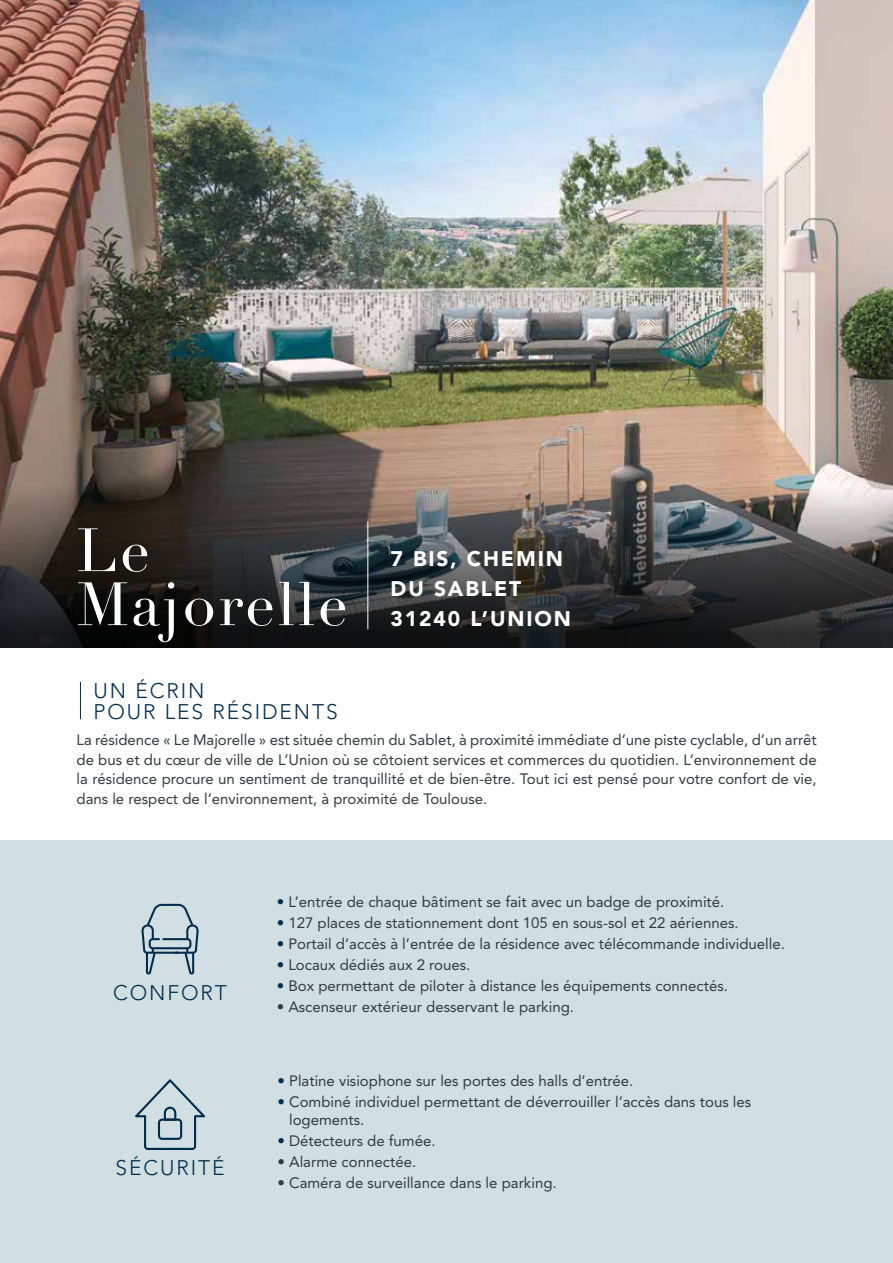
<style>
.page{position:relative;width:893px;height:1263px;background:#fff}
.page>*{position:absolute;margin:0;border:0;box-sizing:border-box;transform-origin:0 0}
.t1{font:60px/54px "Didot";letter-spacing:.04em;color:#fff}
.t2{font:300 21px/21px "Avenir LT Std";letter-spacing:.09em;color:#022c4d}
.t3{font:900 21px/30px "Avenir LT Std";letter-spacing:.09em;color:#fff}
.t4{font:15px/19.5px "Avenir LT Std";color:#303b3b;text-align:justify}
.s1{color:#022c4d}
</style>
<div class="page">
<div style="left:0;top:840px;width:893px;height:423px;background:#d2dfe2"></div>
<img style="left:0;top:0;width:893px;height:372px">
<img style="left:0;top:372px;width:893px;height:275px">
<hr style="left:80px;top:682px;width:1px;height:37px;background:#022c4d">
<hr style="left:367px;top:521px;width:1px;height:108px;background:#fff">
<svg style="left:141px;top:904px;width:58px;height:70px"></svg>
<svg style="left:135px;top:1079px;width:70px;height:71px"></svg>
<h1 class="t1" style="left:77px;top:525px;width:273px">Le<br>Majorelle</h1>
<h2 class="t2" style="left:94px;top:680px;width:246px">UN ÉCRIN<br>POUR LES RÉSIDENTS</h2>
<h2 class="t3" style="left:391px;top:543px;width:182px">7 BIS, CHEMIN<br>DU SABLET<br>31240 L’UNION</h2>
<p class="t4" style="left:77px;top:730px;width:742px">La résidence « Le Majorelle » est située chemin du Sablet, à proximité immédiate d’une piste cyclable, d’un arrêt de bus et du cœur de ville de L’Union où se côtoient services et commerces du quotidien. L’environnement de la résidence procure un sentiment de tranquillité et de bien-être. Tout ici est pensé pour votre confort de vie, dans le respect de l’environnement, à proximité de Toulouse.</p>
<h2 class="t2" style="left:113px;top:982px;width:115px">CONFORT</h2>
<h2 class="t2" style="left:116px;top:1157px;width:110px">SÉCURITÉ</h2>
<p class="t4" style="left:277px;top:892px;width:449px"><span class="s1">•</span> L’entrée de chaque bâtiment se fait avec un badge de proximité.</p>
<p class="t4" style="left:277px;top:913px;width:463px"><span class="s1">•</span> 127 places de stationnement dont 105 en sous-sol et 22 aériennes.</p>
<p class="t4" style="left:277px;top:934px;width:510px"><span class="s1">•</span> Portail d’accès à l’entrée de la résidence avec télécommande individuelle.</p>
<p class="t4" style="left:277px;top:955px;width:195px"><span class="s1">•</span> Locaux dédiés aux 2 roues.</p>
<p class="t4" style="left:277px;top:976px;width:453px"><span class="s1">•</span> Box permettant de piloter à distance les équipements connectés.</p>
<p class="t4" style="left:277px;top:997px;width:299px">• Ascenseur extérieur desservant le parking.</p>
<p class="t4" style="left:277px;top:1071px;width:357px"><span class="s1">•</span> Platine visiophone sur les portes des halls d’entrée.</p>
<p class="t4" style="left:289px;top:1093px;width:464px;line-height:18px;text-indent:-12px"><span class="s1">•</span> Combiné individuel permettant de déverrouiller l’accès dans tous les logements.</p>
<p class="t4" style="left:277px;top:1131px;width:160px"><span class="s1">•</span> Détecteurs de fumée.</p>
<p class="t4" style="left:277px;top:1152px;width:140px">• Alarme connectée.</p>
<p class="t4" style="left:277px;top:1173px;width:281px">• Caméra de surveillance dans le parking.</p>
</div>
